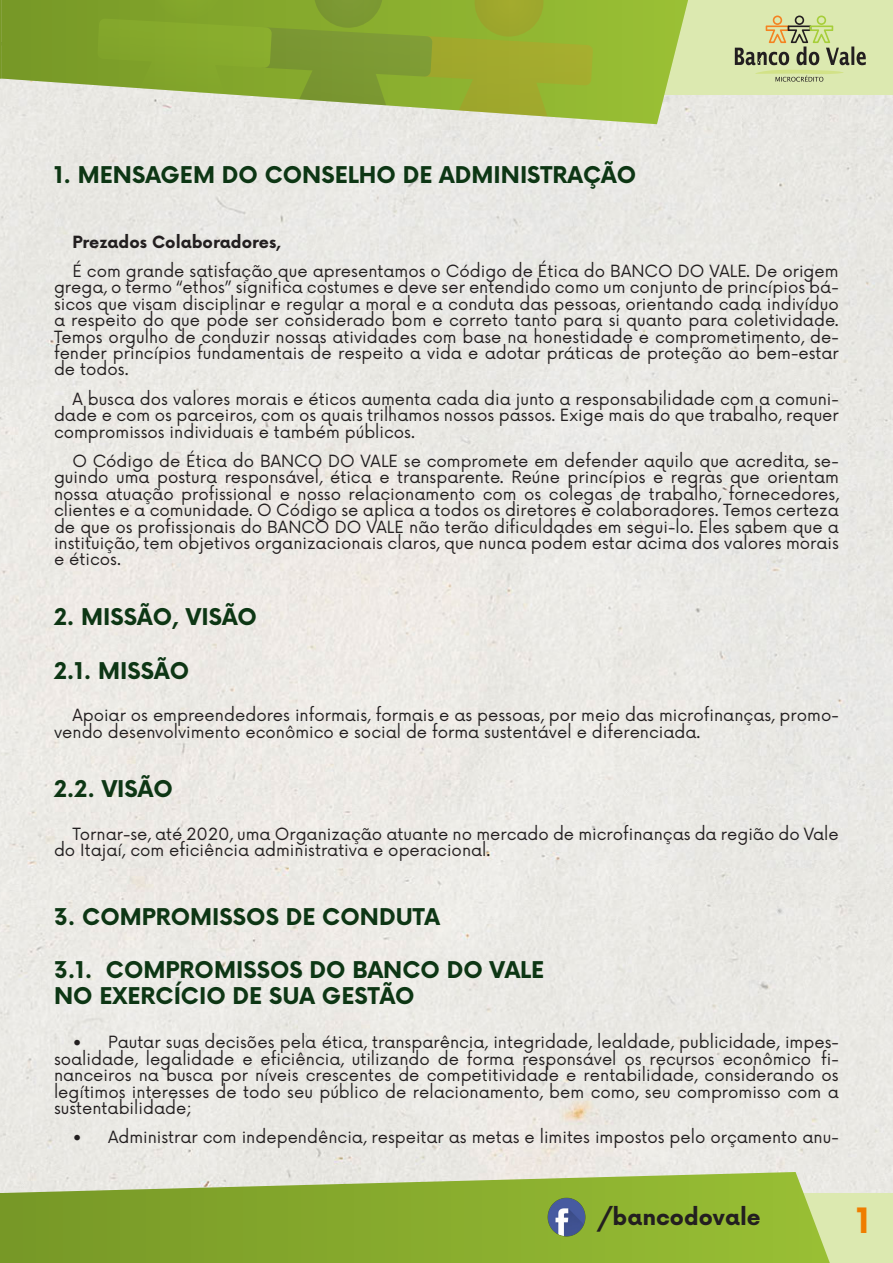
<style>
.page{position:relative;width:893px;height:1263px;background:#fff}
.page>*{position:absolute;margin:0;border:0;box-sizing:border-box;transform-origin:0 0}
.t1{font:700 34.05px "Now";color:#ef7d00}
.t2{font:700 22.5px "Now";color:#0d3614}
.t3{font:700 22.35px "Now";color:#231f20}
.t4{font:16.35px/16.4px "Now";color:#231f20;text-align:justify}
.t5{font:700 16.35px "Now";color:#231f20}
</style>
<div class="page">
<div style="left:454px;top:0;width:439px;height:95px;background:#dce9b0"></div>
<div style="left:43px;top:1193px;width:850px;height:70px;background:#dce9b0"></div>
<svg style="left:0;top:0;width:2px;height:124px"></svg>
<svg style="left:2px;top:0;width:686px;height:124px;background:#aac16b"></svg>
<svg style="left:97px;top:0;width:496px;height:117px;background:#96af44"></svg>
<svg style="left:2px;top:1172px;width:854px;height:91px;background:#97b548"></svg>
<svg style="left:0;top:1172px;width:2px;height:91px"></svg>
<svg style="left:735px;top:16px;width:131px;height:66px"></svg>
<img style="left:546px;top:1197px;width:41px;height:40px">
<p class="t2" style="left:54px;top:159px;width:584px">1. MENSAGEM DO CONSELHO DE ADMINISTRAÇÃO</p>
<p class="t5" style="left:72px;top:229px;width:210px">Prezados Colaboradores,</p>
<p class="t4" style="left:54px;top:262px;width:786px;text-indent:18px">É com grande satisfação que apresentamos o Código de Ética do BANCO DO VALE. De origem grega, o termo “ethos” significa costumes e deve ser entendido como um conjunto de princípios bá&shy;sicos que visam disciplinar e regular a moral e a conduta das pessoas, orientando cada indivíduo a respeito do que pode ser considerado bom e correto tanto para si quanto para coletividade.<br>Temos orgulho de conduzir nossas atividades com base na honestidade e comprometimento, de&shy;fender princípios fundamentais de respeito a vida e adotar práticas de proteção ao bem-estar de todos.</p>
<p class="t4" style="left:54px;top:389px;width:786px;text-indent:18px">A busca dos valores morais e éticos aumenta cada dia junto a responsabilidade com a comuni&shy;dade e com os parceiros, com os quais trilhamos nossos passos. Exige mais do que trabalho, requer compromissos individuais e também públicos.</p>
<p class="t4" style="left:54px;top:451px;width:786px;text-indent:18px">O Código de Ética do BANCO DO VALE se compromete em defender aquilo que acredita, se&shy;guindo uma postura responsável, ética e transparente. Reúne princípios e regras que orientam nossa atuação profissional e nosso relacionamento com os colegas de trabalho, fornecedores, clientes e a comunidade. O Código se aplica a todos os diretores e colaboradores. Temos certeza de que os profissionais do BANCO DO VALE não terão dificuldades em segui-lo. Eles sabem que a instituição, tem objetivos organizacionais claros, que nunca podem estar acima dos valores morais e éticos.</p>
<p class="t2" style="left:54px;top:600px;width:205px">2. MISSÃO, VISÃO</p>
<p class="t2" style="left:54px;top:654px;width:137px">2.1. MISSÃO</p>
<p class="t4" style="left:54px;top:706px;width:786px;text-indent:18px">Apoiar os empreendedores informais, formais e as pessoas, por meio das microfinanças, promo&shy;vendo desenvolvimento econômico e social de forma sustentável e diferenciada.</p>
<p class="t2" style="left:54px;top:772px;width:120px">2.2. VISÃO</p>
<p class="t4" style="left:54px;top:825px;width:786px;text-indent:18px">Tornar-se, até 2020, uma Organização atuante no mercado de microfinanças da região do Vale do Itajaí, com eficiência administrativa e operacional.</p>
<p class="t2" style="left:54px;top:900px;width:387px">3. COMPROMISSOS DE CONDUTA</p>
<p class="t2" style="left:54px;top:953px;width:492px">3.1. COMPROMISSOS DO BANCO DO VALE</p>
<p class="t2" style="left:54px;top:979px;width:362px">NO EXERCÍCIO DE SUA GESTÃO</p>
<p class="t4" style="left:54px;top:1033px;width:786px;text-indent:18px">• Pautar suas decisões pela ética, transparência, integridade, lealdade, publicidade, impes&shy;soalidade, legalidade e eficiência, utilizando de forma responsável os recursos econômico‐fi&shy;nanceiros na busca por níveis crescentes de competitividade e rentabilidade, considerando os legítimos interesses de todo seu público de relacionamento, bem como, seu compromisso com a sustentabilidade;</p>
<p class="t4" style="left:72px;top:1128px;width:768px">• Administrar com independência, respeitar as metas e limites impostos pelo orçamento anu-</p>
<h3 class="t3" style="left:597px;top:1201px;width:165px">/bancodovale</h3>
<p class="t1" style="left:856px;top:1195px;width:16px">1</p>
</div>
